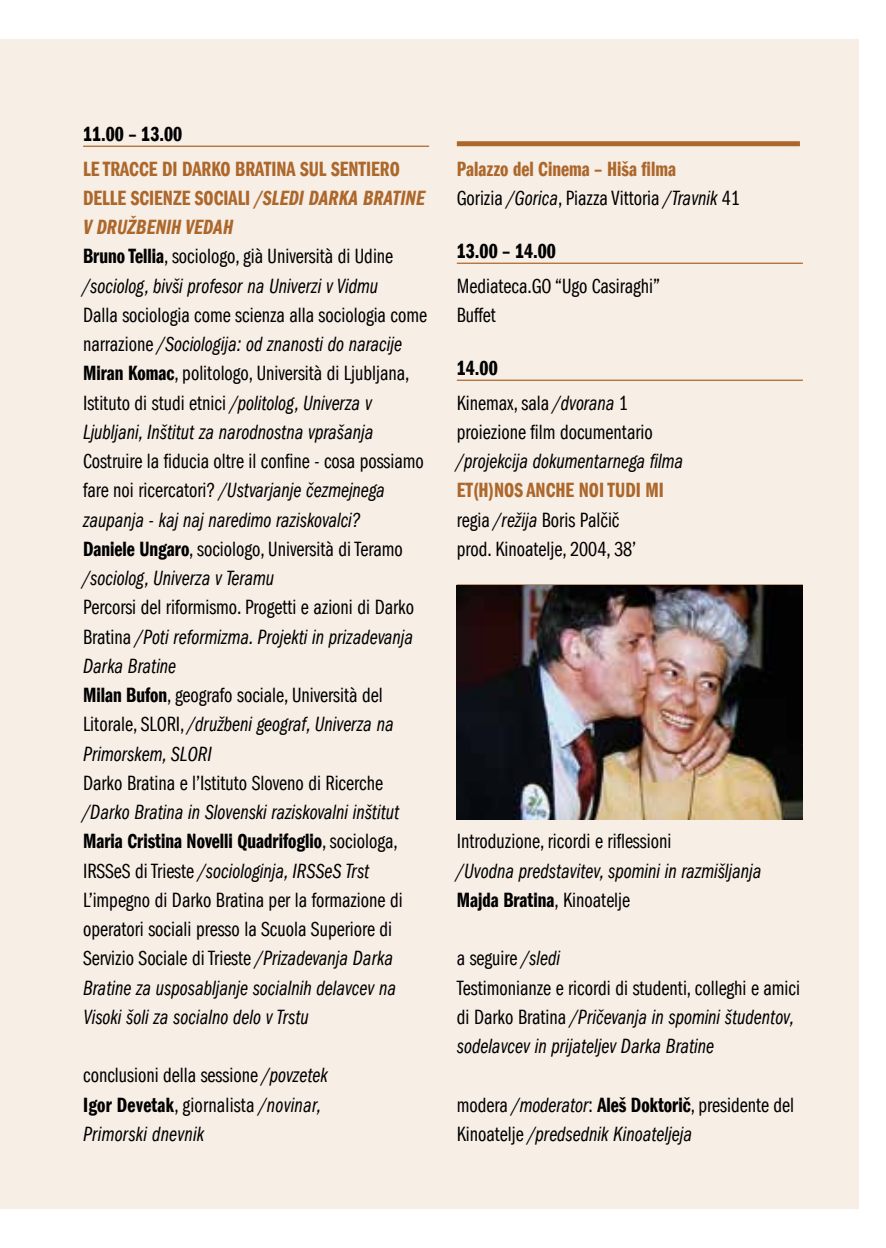
<style>
.page{position:relative;width:886px;height:1248px;background:#fff}
.page>*{position:absolute;margin:0;border:0;box-sizing:border-box;transform-origin:0 0}
.t1{font:21.25px/29.2px "Franklin Gothic Std CE Bk Cp";color:#000}
.t2{font:italic 21.25px/29.2px "Franklin Gothic Std CE Bk Cp";color:#000}
.t3{font:700 21.25px/29.2px "Franklin Gothic Std CE Bk Cp";color:#ac672b}
.t4{font:700 21.25px "Franklin Gothic Std CE Bk Cp";color:#000}
.s1{font-style:italic}
.s2{color:#000}
.s3{font-weight:400;color:#000}
.s4{font-weight:400;font-style:italic;color:#000}
.s5{font-weight:700}
.s6{font-weight:700;font-style:normal}
.s7{font-style:normal}
.s8{font-weight:700;color:#ac672b}
</style>
<div class="page">
<div style="left:0;top:39px;width:858px;height:1169px;background:#f7eee6"></div>
<hr style="left:83px;top:146px;width:346px;height:1px;background:#ac672b">
<hr style="left:457px;top:262px;width:346px;height:2px;background:#ac672b">
<hr style="left:457px;top:379px;width:346px;height:2px;background:#ac672b">
<hr style="left:457px;top:584px;width:346px;height:1px;background:#ac672b">
<div style="left:457px;top:141px;width:343px;height:5px;background:#ac672b"></div>
<img style="left:457px;top:585px;width:346px;height:234px">
<p class="t4" style="left:83px;top:122px;width:101px">11.00 – 13.00</p>
<p class="t3" style="left:83px;top:154px;width:343px">Le tracce di Darko Bratina sul sentiero delle scienze sociali <span class="s1">/SLEDI DARKA BRATINE V DRUŽBENIH VEDAH<br></span><span class="s2">Bruno Tellia</span><span class="s3">, sociologo, già Università di Udine </span><span class="s4">/sociolog, bivši profesor na Univerzi v Vidmu</span></p>
<p class="t1" style="left:83px;top:300px;width:345px">Dalla sociologia come scienza alla sociologia come narrazione <span class="s1">/Sociologija: od znanosti do naracije </span><span class="s5">Miran Komac</span>, politologo, Università di Ljubljana, Istituto di studi etnici <span class="s1">/politolog, Univerza v Ljubljani, Inštitut za narodnostna vprašanja</span></p>
<p class="t1" style="left:83px;top:447px;width:342px">Costruire la fiducia oltre il confine - cosa possiamo fare noi ricercatori? <span class="s1">/Ustvarjanje čezmejnega zaupanja - kaj naj naredimo raziskovalci?<br></span><span class="s5">Daniele Ungaro</span>, sociologo, Università di Teramo <span class="s1">/sociolog, Univerza v Teramu</span></p>
<p class="t1" style="left:83px;top:593px;width:333px">Percorsi del riformismo. Progetti e azioni di Darko Bratina <span class="s1">/Poti reformizma. Projekti in prizadevanja Darka Bratine<br></span><span class="s5">Milan Bufon</span>, geografo sociale, Università del Litorale, SLORI, <span class="s1">/družbeni geograf, Univerza na Primorskem, SLORI</span></p>
<p class="t1" style="left:83px;top:768px;width:302px">Darko Bratina e l’Istituto Sloveno di Ricerche</p>
<p class="t2" style="left:83px;top:797px;width:321px">/Darko Bratina in Slovenski raziskovalni inštitut <span class="s6">Maria Cristina Novelli Quadrifoglio</span><span class="s7">, sociologa, IRSSeS di Trieste</span> /sociologinja, IRSSeS Trst <span class="s7">L’impegno di Darko Bratina per la formazione di operatori sociali presso la Scuola Superiore di Servizio Sociale di Trieste</span> /Prizadevanja Darka Bratine za usposabljanje socialnih delavcev na Visoki šoli za socialno delo v Trstu</p>
<p class="t1" style="left:83px;top:1061px;width:246px">conclusioni della sessione <span class="s1">/povzetek<br></span><span class="s5">Igor Devetak</span>, giornalista <span class="s1">/novinar,<br>Primorski dnevnik</span></p>
<p class="t3" style="left:457px;top:154px;width:285px">Palazzo del Cinema – Hiša filma<br><span class="s3">Gorizia</span> <span class="s4">/Gorica</span><span class="s3">, Piazza Vittoria</span> <span class="s4">/Travnik</span> <span class="s3">41</span></p>
<p class="t4" style="left:457px;top:239px;width:101px">13.00 – 14.00</p>
<p class="t1" style="left:457px;top:271px;width:205px">Mediateca.GO “Ugo Casiraghi”<br>Buffet</p>
<p class="t1" style="left:457px;top:351px;width:173px;line-height:34.2px"><span class="s5">14.00<br></span>Kinemax, sala <span class="s1">/dvorana</span> 1</p>
<p class="t1" style="left:457px;top:417px;width:197px">proiezione film documentario</p>
<p class="t2" style="left:457px;top:446px;width:228px">/projekcija dokumentarnega filma</p>
<p class="t1" style="left:457px;top:476px;width:209px"><span class="s8">ET(h)NOS Anche noi Tudi mi </span>regia <span class="s1">/režija</span> Boris Palčič<br>prod. Kinoatelje, 2004, 38’</p>
<p class="t1" style="left:457px;top:827px;width:216px">Introduzione, ricordi e riflessioni</p>
<p class="t2" style="left:457px;top:856px;width:306px">/Uvodna predstavitev, spomini in razmišljanja<br><span class="s6">Majda Bratina</span><span class="s7">, Kinoatelje</span></p>
<p class="t2" style="left:457px;top:943px;width:345px"><span class="s7">a seguire</span> /sledi<br><span class="s7">Testimonianze e ricordi di studenti, colleghi e amici di Darko Bratina</span> /Pričevanja in spomini študentov, sodelavcev in prijateljev Darka Bratine</p>
<p class="t2" style="left:457px;top:1090px;width:339px"><span class="s7">modera</span> /moderator<span class="s7">:</span> <span class="s6">Aleš Doktorič</span><span class="s7">, presidente del<br>Kinoatelje</span> /predsednik Kinoateljeja</p>
</div>
